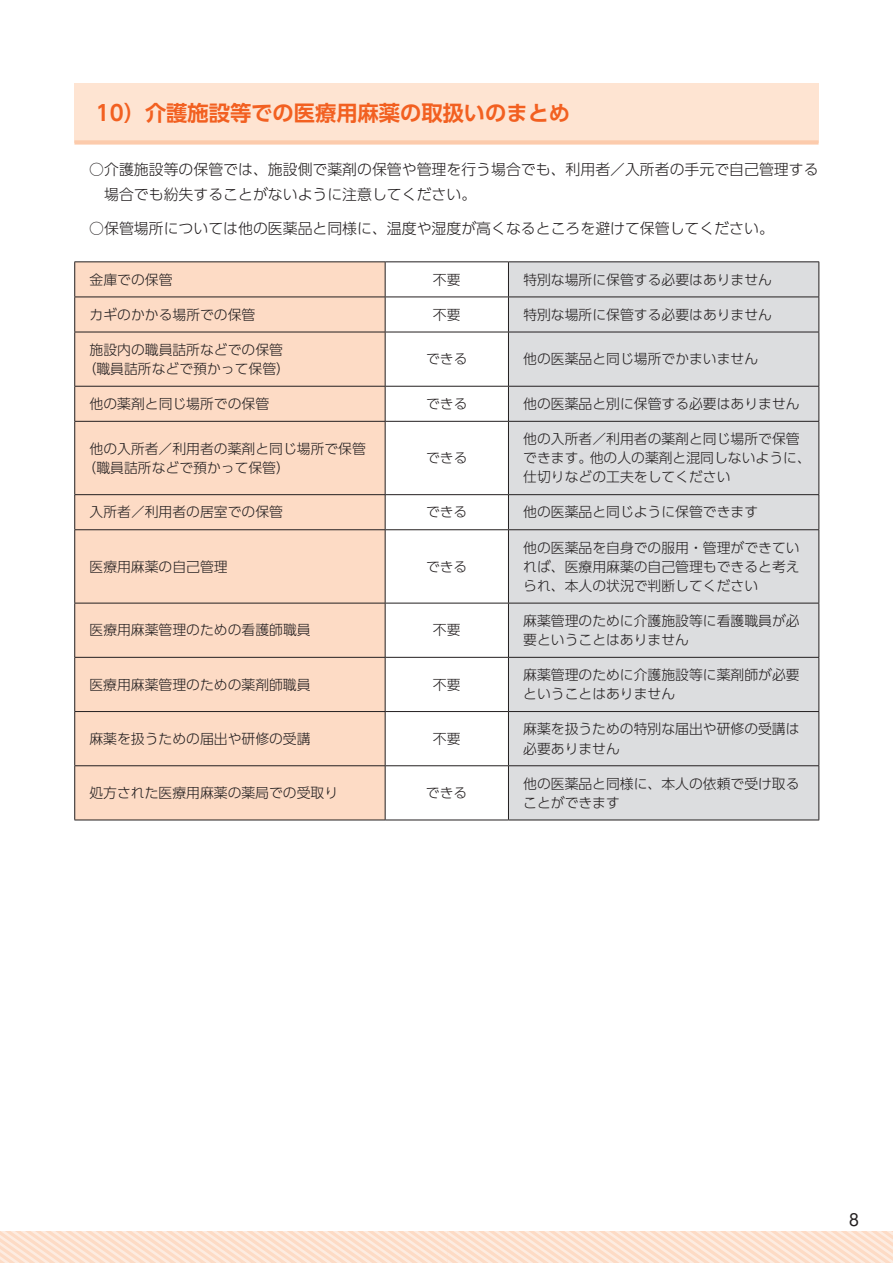
<style>
.page{position:relative;width:893px;height:1263px;background:#fff}
.page>*{position:absolute;margin:0;border:0;box-sizing:border-box;transform-origin:0 0}
.t1{font:700 21.3px "UD Shin Go Pr 6 N De";color:#f26021}
.t2{font:15.9px "Shin M Go Pro";color:#231f20}
.t3{font:300 14.85px/25.5px "UD Shin Go Pr 6 N";color:#231f20}
.t4{font:300 13.8px/19.2px "UD Shin Go Pr 6 N";color:#231f20}
</style>
<div class="page">
<svg style="left:0;top:1231px;width:893px;height:32px;background:#fde2d1"></svg>
<div style="left:74px;top:83px;width:745px;height:59px;background:#fee4d2"></div>
<div style="left:74px;top:140px;width:745px;height:5px;background:#fccbac"></div>
<div style="left:75px;top:262px;width:310px;height:558px;background:#fddbc5"></div>
<div style="left:509px;top:262px;width:310px;height:558px;background:#dcdddf"></div>
<hr style="left:74px;top:261px;width:311px;height:1px;background:#231f20">
<hr style="left:74px;top:262px;width:1px;height:35px;background:#231f20">
<hr style="left:385px;top:261px;width:123px;height:1px;background:#231f20">
<hr style="left:385px;top:262px;width:1px;height:35px;background:#231f20">
<hr style="left:508px;top:261px;width:311px;height:1px;background:#231f20">
<hr style="left:508px;top:262px;width:1px;height:35px;background:#231f20">
<hr style="left:819px;top:262px;width:1px;height:35px;background:#231f20">
<hr style="left:74px;top:297px;width:311px;height:1px;background:#231f20">
<hr style="left:74px;top:297px;width:1px;height:35px;background:#231f20">
<hr style="left:385px;top:297px;width:123px;height:1px;background:#231f20">
<hr style="left:385px;top:297px;width:1px;height:35px;background:#231f20">
<hr style="left:508px;top:297px;width:311px;height:1px;background:#231f20">
<hr style="left:508px;top:297px;width:1px;height:35px;background:#231f20">
<hr style="left:819px;top:297px;width:1px;height:35px;background:#231f20">
<hr style="left:74px;top:332px;width:311px;height:1px;background:#231f20">
<hr style="left:74px;top:332px;width:1px;height:54px;background:#231f20">
<hr style="left:385px;top:332px;width:123px;height:1px;background:#231f20">
<hr style="left:385px;top:332px;width:1px;height:54px;background:#231f20">
<hr style="left:508px;top:332px;width:311px;height:1px;background:#231f20">
<hr style="left:508px;top:332px;width:1px;height:54px;background:#231f20">
<hr style="left:819px;top:332px;width:1px;height:54px;background:#231f20">
<hr style="left:74px;top:386px;width:311px;height:1px;background:#231f20">
<hr style="left:74px;top:387px;width:1px;height:34px;background:#231f20">
<hr style="left:385px;top:386px;width:123px;height:1px;background:#231f20">
<hr style="left:385px;top:387px;width:1px;height:34px;background:#231f20">
<hr style="left:508px;top:386px;width:311px;height:1px;background:#231f20">
<hr style="left:508px;top:387px;width:1px;height:34px;background:#231f20">
<hr style="left:819px;top:387px;width:1px;height:34px;background:#231f20">
<hr style="left:74px;top:421px;width:311px;height:1px;background:#231f20">
<hr style="left:74px;top:422px;width:1px;height:72px;background:#231f20">
<hr style="left:385px;top:421px;width:123px;height:1px;background:#231f20">
<hr style="left:385px;top:422px;width:1px;height:72px;background:#231f20">
<hr style="left:508px;top:421px;width:311px;height:1px;background:#231f20">
<hr style="left:508px;top:422px;width:1px;height:72px;background:#231f20">
<hr style="left:819px;top:422px;width:1px;height:72px;background:#231f20">
<hr style="left:74px;top:494px;width:311px;height:1px;background:#231f20">
<hr style="left:74px;top:495px;width:1px;height:34px;background:#231f20">
<hr style="left:385px;top:494px;width:123px;height:1px;background:#231f20">
<hr style="left:385px;top:495px;width:1px;height:34px;background:#231f20">
<hr style="left:508px;top:494px;width:311px;height:1px;background:#231f20">
<hr style="left:508px;top:495px;width:1px;height:34px;background:#231f20">
<hr style="left:819px;top:495px;width:1px;height:34px;background:#231f20">
<hr style="left:74px;top:529px;width:311px;height:1px;background:#231f20">
<hr style="left:74px;top:530px;width:1px;height:73px;background:#231f20">
<hr style="left:385px;top:529px;width:123px;height:1px;background:#231f20">
<hr style="left:385px;top:530px;width:1px;height:73px;background:#231f20">
<hr style="left:508px;top:529px;width:311px;height:1px;background:#231f20">
<hr style="left:508px;top:530px;width:1px;height:73px;background:#231f20">
<hr style="left:819px;top:530px;width:1px;height:73px;background:#231f20">
<hr style="left:74px;top:603px;width:311px;height:1px;background:#231f20">
<hr style="left:74px;top:603px;width:1px;height:54px;background:#231f20">
<hr style="left:385px;top:603px;width:123px;height:1px;background:#231f20">
<hr style="left:385px;top:603px;width:1px;height:54px;background:#231f20">
<hr style="left:508px;top:603px;width:311px;height:1px;background:#231f20">
<hr style="left:508px;top:603px;width:1px;height:54px;background:#231f20">
<hr style="left:819px;top:603px;width:1px;height:54px;background:#231f20">
<hr style="left:74px;top:657px;width:311px;height:1px;background:#231f20">
<hr style="left:74px;top:658px;width:1px;height:53px;background:#231f20">
<hr style="left:385px;top:657px;width:123px;height:1px;background:#231f20">
<hr style="left:385px;top:658px;width:1px;height:53px;background:#231f20">
<hr style="left:508px;top:657px;width:311px;height:1px;background:#231f20">
<hr style="left:508px;top:658px;width:1px;height:53px;background:#231f20">
<hr style="left:819px;top:658px;width:1px;height:53px;background:#231f20">
<hr style="left:74px;top:711px;width:311px;height:1px;background:#231f20">
<hr style="left:74px;top:712px;width:1px;height:53px;background:#231f20">
<hr style="left:385px;top:711px;width:123px;height:1px;background:#231f20">
<hr style="left:385px;top:712px;width:1px;height:53px;background:#231f20">
<hr style="left:508px;top:711px;width:311px;height:1px;background:#231f20">
<hr style="left:508px;top:712px;width:1px;height:53px;background:#231f20">
<hr style="left:819px;top:712px;width:1px;height:53px;background:#231f20">
<hr style="left:74px;top:765px;width:311px;height:1px;background:#231f20">
<hr style="left:74px;top:766px;width:1px;height:54px;background:#231f20">
<hr style="left:385px;top:765px;width:123px;height:1px;background:#231f20">
<hr style="left:385px;top:766px;width:1px;height:54px;background:#231f20">
<hr style="left:508px;top:765px;width:311px;height:1px;background:#231f20">
<hr style="left:508px;top:766px;width:1px;height:54px;background:#231f20">
<hr style="left:819px;top:766px;width:1px;height:54px;background:#231f20">
<hr style="left:74px;top:820px;width:311px;height:1px;background:#231f20">
<hr style="left:385px;top:820px;width:123px;height:1px;background:#231f20">
<hr style="left:508px;top:820px;width:311px;height:1px;background:#231f20">
<h1 class="t1" style="left:96px;top:95px;width:476px">10）介護施設等での医療用麻薬の取扱いのまとめ</h1>
<p class="t3" style="left:104px;top:156px;width:716px;text-indent:-15px">○介護施設等の保管では、施設側で薬剤の保管や管理を行う場合でも、利用者／入所者の手元で自己管理する場合でも紛失することがないように注意してください。</p>
<p class="t3" style="left:89px;top:215px;width:686px">○保管場所については他の医薬品と同様に、温度や湿度が高くなるところを避けて保管してください。</p>
<p class="t4" style="left:90px;top:269px;width:84px">金庫での保管</p>
<p class="t4" style="left:433px;top:269px;width:29px">不要</p>
<p class="t4" style="left:523px;top:269px;width:250px">特別な場所に保管する必要はありません</p>
<p class="t4" style="left:90px;top:304px;width:167px">カギのかかる場所での保管</p>
<p class="t4" style="left:433px;top:304px;width:29px">不要</p>
<p class="t4" style="left:523px;top:304px;width:250px">特別な場所に保管する必要はありません</p>
<p class="t4" style="left:83px;top:339px;width:209px;text-align:center">施設内の職員詰所などでの保管（職員詰所などで預かって保管）</p>
<p class="t4" style="left:426px;top:349px;width:43px">できる</p>
<p class="t4" style="left:523px;top:349px;width:236px">他の医薬品と同じ場所でかまいません</p>
<p class="t4" style="left:90px;top:394px;width:181px">他の薬剤と同じ場所での保管</p>
<p class="t4" style="left:426px;top:394px;width:43px">できる</p>
<p class="t4" style="left:523px;top:394px;width:278px">他の医薬品と別に保管する必要はありません</p>
<p class="t4" style="left:83px;top:438px;width:285px;text-indent:7px">他の入所者／利用者の薬剤と同じ場所で保管（職員詰所などで預かって保管）</p>
<p class="t4" style="left:426px;top:448px;width:43px">できる</p>
<p class="t4" style="left:523px;top:429px;width:289px">他の入所者／利用者の薬剤と同じ場所で保管できます。他の人の薬剤と混同しないように、仕切りなどの工夫をしてください</p>
<p class="t4" style="left:90px;top:502px;width:195px">入所者／利用者の居室での保管</p>
<p class="t4" style="left:426px;top:502px;width:43px">できる</p>
<p class="t4" style="left:523px;top:502px;width:236px">他の医薬品と同じように保管できます</p>
<p class="t4" style="left:90px;top:556px;width:140px">医療用麻薬の自己管理</p>
<p class="t4" style="left:426px;top:556px;width:43px">できる</p>
<p class="t4" style="left:523px;top:537px;width:278px;text-align:justify">他の医薬品を自身での服用・管理ができていれば、医療用麻薬の自己管理もできると考えられ、本人の状況で判断してください</p>
<p class="t4" style="left:90px;top:620px;width:223px">医療用麻薬管理のための看護師職員</p>
<p class="t4" style="left:433px;top:620px;width:29px">不要</p>
<p class="t4" style="left:523px;top:611px;width:278px">麻薬管理のために介護施設等に看護職員が必要ということはありません</p>
<p class="t4" style="left:89px;top:674px;width:223px">医療用麻薬管理のための薬剤師職員</p>
<p class="t4" style="left:433px;top:674px;width:29px">不要</p>
<p class="t4" style="left:523px;top:665px;width:278px">麻薬管理のために介護施設等に薬剤師が必要ということはありません</p>
<p class="t4" style="left:89px;top:729px;width:223px">麻薬を扱うための届出や研修の受講</p>
<p class="t4" style="left:433px;top:729px;width:29px">不要</p>
<p class="t4" style="left:523px;top:719px;width:278px">麻薬を扱うための特別な届出や研修の受講は必要ありません</p>
<p class="t4" style="left:89px;top:783px;width:250px">処方された医療用麻薬の薬局での受取り</p>
<p class="t4" style="left:426px;top:783px;width:43px">できる</p>
<p class="t4" style="left:523px;top:773px;width:278px">他の医薬品と同様に、本人の依頼で受け取ることができます</p>
<p class="t2" style="left:849px;top:1207px;width:11px">8</p>
</div>
